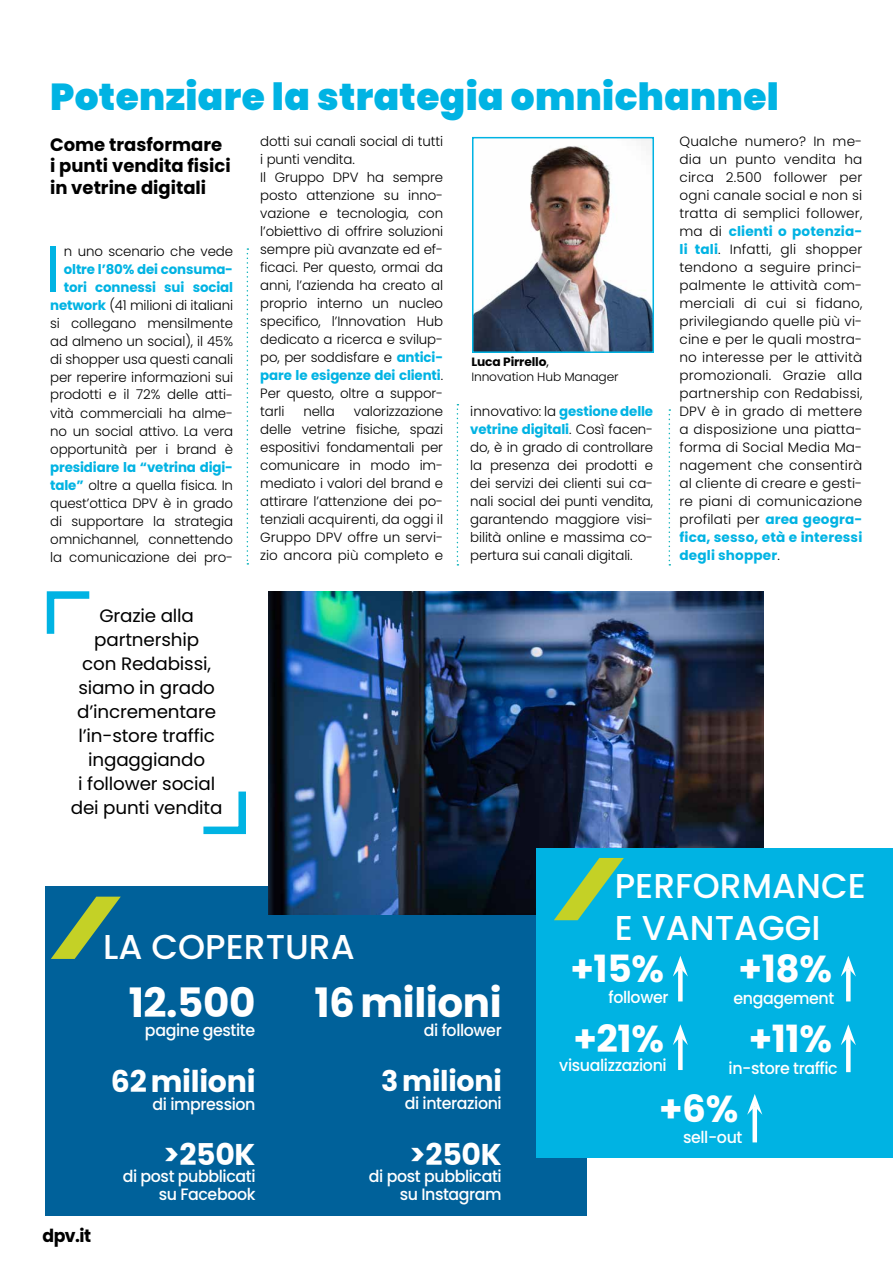
<style>
.page{position:relative;width:893px;height:1263px;background:#fff}
.page>*{position:absolute;margin:0;border:0;box-sizing:border-box;transform-origin:0 0}
.t1{font:65.1px "Poppins";color:#00b3e3}
.t2{font:700 40.5px "Poppins";letter-spacing:-.01em;color:#fff}
.t3{font:900 37.5px "Poppins";letter-spacing:.01em;color:#00b3e3}
.t4{font:700 37.5px "Poppins";letter-spacing:-.01em;color:#fff}
.t5{font:500 34.5px/41.4px "Poppins";color:#fff}
.t6{font:700 30px "Poppins";letter-spacing:-.01em;color:#fff}
.t7{font:700 28.5px "Poppins";letter-spacing:-.01em;color:#fff}
.t8{font:18px/24px "Poppins";letter-spacing:-.01em;color:#000;text-align:center}
.t9{font:700 18px/21.6px "Poppins";color:#000}
.t10{font:700 18px "Poppins";color:#000;scale:.96 1}
.t11{font:500 16.5px/18px "Poppins";letter-spacing:-.025em;color:#fff;text-align:right;scale:.96 1}
.t12{font:300 13.5px/18px "Poppins";letter-spacing:-.01em;color:#000;text-align:justify}
.t13{font:300 12px/15px "Poppins";letter-spacing:-.01em;color:#000}
.s1{font-weight:700;color:#00b3e3}
.s2{font-weight:700}
.s3{font-weight:400}
</style>
<div class="page">
<div style="left:45px;top:887px;width:542px;height:329px;background:#00619a"></div>
<svg style="left:247px;top:248px;width:1px;height:317px"></svg>
<img style="left:268px;top:591px;width:495px;height:323px">
<img style="left:475px;top:140px;width:176px;height:210px">
<div style="left:472px;top:137px;width:182px;height:216px;border:2px solid #00b3e3"></div>
<svg style="left:457px;top:404px;width:1px;height:162px"></svg>
<svg style="left:46px;top:591px;width:44px;height:43px"></svg>
<svg style="left:203px;top:791px;width:43px;height:44px"></svg>
<div style="left:537px;top:848px;width:356px;height:309px;background:#00b3e3"></div>
<svg style="left:669px;top:409px;width:1px;height:157px"></svg>
<svg style="left:51px;top:897px;width:70px;height:62px"></svg>
<svg style="left:554px;top:858px;width:70px;height:62px"></svg>
<div style="left:678px;top:968px;width:5px;height:33px;background:#fff"></div>
<svg style="left:673px;top:956px;width:15px;height:20px"></svg>
<div style="left:846px;top:968px;width:5px;height:33px;background:#fff"></div>
<svg style="left:841px;top:956px;width:15px;height:20px"></svg>
<div style="left:678px;top:1037px;width:5px;height:33px;background:#fff"></div>
<svg style="left:673px;top:1024px;width:15px;height:21px"></svg>
<div style="left:846px;top:1037px;width:5px;height:35px;background:#fff"></div>
<svg style="left:841px;top:1024px;width:15px;height:21px"></svg>
<div style="left:752px;top:1106px;width:5px;height:36px;background:#fff"></div>
<svg style="left:747px;top:1094px;width:15px;height:21px"></svg>
<h3 class="t3" style="left:50px;top:75px;width:730px">Potenziare la strategia omnichannel</h3>
<h3 class="t9" style="left:50px;top:134px;width:182px">Come trasformare i punti vendita fisici in vetrine digitali</h3>
<h1 class="t1" style="left:45px;top:231px;width:18px">I</h1>
<p class="t12" style="left:64px;top:242px;width:171px">n uno scenario che vede</p>
<p class="t12" style="left:50px;top:260px;width:184px;text-align:right"><span class="s1">oltre l’80% dei consuma&shy;tori connessi sui social network</span> (41 milioni di italiani si collegano mensilmente ad almeno un social), il 45% di shopper usa questi canali per reperire informazioni sui prodotti e il 72% delle atti&shy;vità commerciali ha alme&shy;no un social attivo. La vera opportunità per i brand è</p>
<p class="t12" style="left:50px;top:458px;width:184px"><span class="s1">presidiare la “vetrina digi&shy;tale”</span> oltre a quella fisica. In quest’ottica DPV è in grado di supportare la strategia omnichannel, connettendo la comunicazione dei pro-</p>
<h3 class="t8" style="left:71px;top:604px;width:153px">Grazie alla partnership<br>con Redabissi, siamo in grado d’incrementare l’in-store traffic ingaggiando<br>i follower social dei punti vendita</h3>
<p class="t12" style="left:260px;top:132px;width:184px;text-align:left">dotti sui canali social di tutti i punti vendita.<br>Il Gruppo DPV ha sempre posto attenzione su inno&shy;vazione e tecnologia, con l’obiettivo di offrire soluzioni sempre più avanzate ed ef&shy;ficaci. Per questo, ormai da anni, l’azienda ha creato al proprio interno un nucleo specifico, l’Innovation Hub dedicato a ricerca e svilup&shy;po, per soddisfare e <span class="s1">antici&shy;pare le esigenze dei clienti</span>.<br>Per questo, oltre a suppor&shy;tarli</p>
<p class="t13" style="left:471px;top:355px;width:149px"><span class="s2">Luca Pirrello</span><span class="s3">,<br></span>Innovation Hub Manager</p>
<p class="t12" style="left:260px;top:402px;width:184px;text-indent:94px">valorizzazione delle vetrine fisiche, spazi espositivi fondamentali per comunicare in modo im&shy;mediato i valori del brand e attirare l’attenzione dei po&shy;tenziali acquirenti, da oggi il Gruppo DPV offre un servi&shy;zio ancora più completo e</p>
<p class="t12" style="left:470px;top:402px;width:184px">innovativo: la <span class="s1">gestione delle vetrine digitali</span>. Così facen&shy;do, è in grado di controllare la presenza dei prodotti e dei servizi dei clienti sui ca&shy;nali social dei punti vendita, garantendo maggiore visi&shy;bilità online e massima co&shy;pertura sui canali digitali.</p>
<p class="t12" style="left:303px;top:402px;width:33px">nella</p>
<p class="t12" style="left:679px;top:132px;width:184px">Qualche numero? In me&shy;dia un punto vendita ha circa 2.500 follower per ogni canale social e non si tratta di semplici follower, ma di <span class="s1">clienti o potenzia&shy;li tali</span>. Infatti, gli shopper tendono a seguire princi&shy;palmente le attività com&shy;merciali di cui si fidano, privilegiando quelle più vi&shy;cine e per le quali mostra&shy;no interesse per le attività promozionali. Grazie alla partnership con Redabissi, DPV è in grado di mettere a disposizione una piatta&shy;forma di Social Media Ma&shy;nagement che consentirà al cliente di creare e gesti&shy;re piani di comunicazione profilati per <span class="s1">area geogra&shy;fica, sesso, età e interessi degli shopper</span>.</p>
<h3 class="t10" style="left:43px;top:1225px;width:52px">dpv.it</h3>
<h3 class="t5" style="left:103px;top:926px;width:253px">LA COPERTURA</h3>
<h2 class="t2" style="left:129px;top:980px;width:128px">12.500</h2>
<p class="t11" style="left:145px;top:1021px;width:116px">pagine gestite</p>
<h2 class="t2" style="left:314px;top:980px;width:189px">16 milioni</h2>
<p class="t11" style="left:424px;top:1021px;width:83px">di follower</p>
<h3 class="t6" style="left:111px;top:1064px;width:146px">62 milioni</h3>
<p class="t11" style="left:153px;top:1095px;width:109px">di impression</p>
<h3 class="t6" style="left:163px;top:1137px;width:94px">&gt;250K</h3>
<p class="t11" style="left:123px;top:1167px;width:140px">di post pubblicati su Facebook</p>
<h3 class="t7" style="left:381px;top:1065px;width:122px">3 milioni</h3>
<p class="t11" style="left:405px;top:1094px;width:103px">di interazioni</p>
<h3 class="t6" style="left:410px;top:1137px;width:94px">&gt;250K</h3>
<p class="t11" style="left:369px;top:1167px;width:140px">di post pubblicati su Instagram</p>
<h3 class="t5" style="left:615px;top:866px;width:253px">PERFORMANCE<br>E VANTAGGI</h3>
<h3 class="t4" style="left:570px;top:947px;width:95px">+15%</h3>
<p class="t11" style="left:608px;top:988px;width:64px">follower</p>
<h3 class="t4" style="left:738px;top:947px;width:95px">+18%</h3>
<p class="t11" style="left:733px;top:989px;width:107px">engagement</p>
<h3 class="t4" style="left:573px;top:1017px;width:92px">+21%</h3>
<p class="t11" style="left:559px;top:1057px;width:113px">visualizzazioni</p>
<h3 class="t4" style="left:749px;top:1017px;width:85px">+11%</h3>
<p class="t11" style="left:729px;top:1059px;width:115px">in-store traffic</p>
<h3 class="t4" style="left:659px;top:1087px;width:81px">+6%</h3>
<p class="t11" style="left:683px;top:1128px;width:63px">sell-out</p>
</div>
